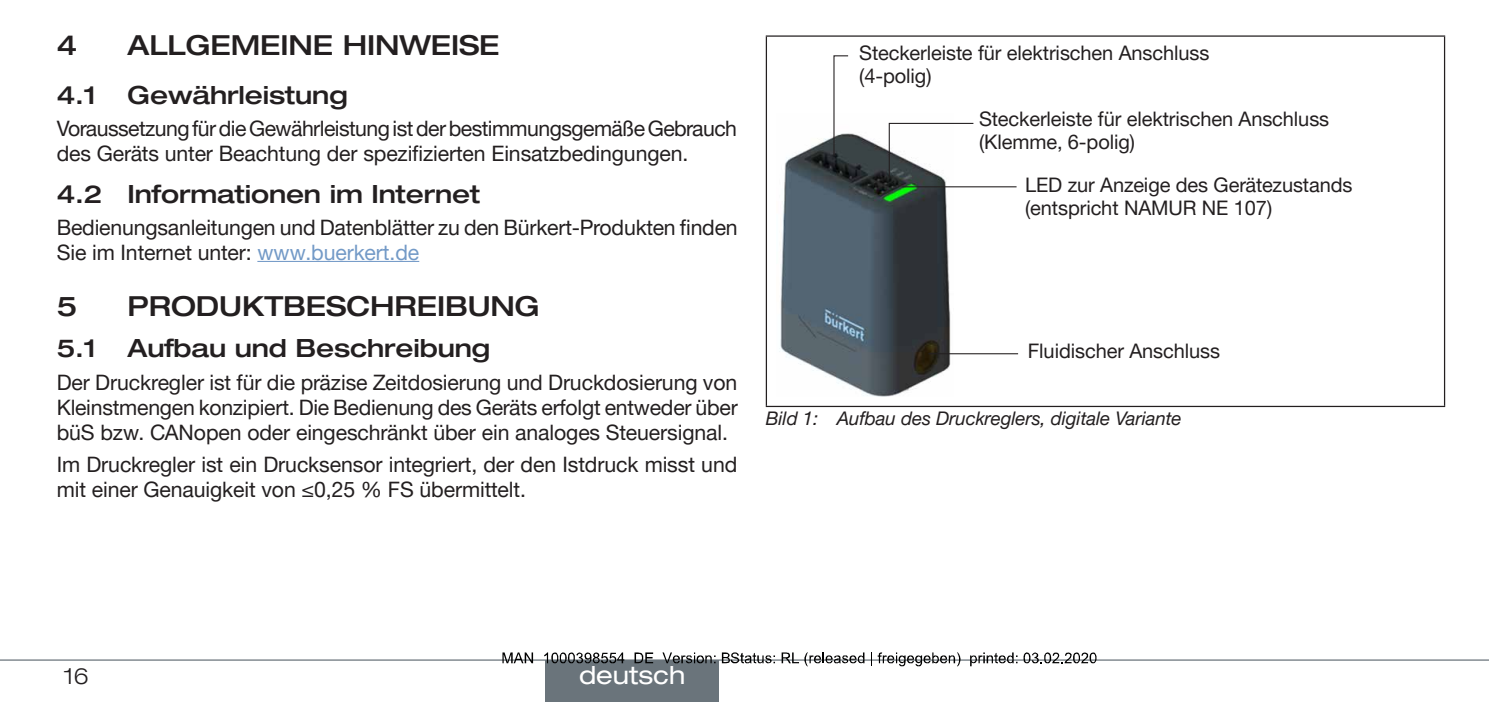
<style>
.page{position:relative;width:1489px;height:702px;background:#fff}
.page>*{position:absolute;margin:0;border:0;box-sizing:border-box;transform-origin:0 0}
.t1{font:500 expanded 27.5px "Helvetica Neue LTW1 G";letter-spacing:-.005em;color:#231f20}
.t2{font:500 expanded 25px "Helvetica Neue LTW1 G";letter-spacing:-.005em;color:#231f20}
.t3{font:expanded 25px "Helvetica Neue LTW1 G";color:#fff}
.t4{font:300 expanded 22.5px "Helvetica Neue LTW1 G";color:#231f20}
.t5{font:21.25px/25px "Helvetica Neue LTW1 G";letter-spacing:-.005em;color:#231f20}
.t6{font:21.25px/25px "Helvetica Neue LTW1 G";letter-spacing:-.025em;color:#231f20}
.t7{font:20px/22.5px "Helvetica Neue LTW1 G";letter-spacing:-.005em;color:#231f20}
.t8{font:italic 18.75px "Helvetica Neue LTW1 G";letter-spacing:-.005em;color:#231f20}
.s1{color:#739ac7}
</style>
<div class="page">
<hr style="left:257px;top:261px;width:162px;height:1px;background:#739ac7">
<hr style="left:765px;top:35px;width:679px;height:2px;background:#231f20">
<hr style="left:765px;top:37px;width:2px;height:369px;background:#231f20">
<hr style="left:1443px;top:37px;width:1px;height:369px;background:#231f20">
<hr style="left:765px;top:406px;width:679px;height:1px;background:#231f20">
<img style="left:779px;top:133px;width:174px;height:263px">
<hr style="left:928px;top:353px;width:90px;height:1px;background:#231f20">
<hr style="left:902px;top:186px;width:114px;height:1px;background:#231f20">
<svg style="left:832px;top:55px;width:17px;height:102px"></svg>
<svg style="left:888px;top:122px;width:86px;height:57px"></svg>
<hr style="left:0;top:659px;width:1488px;height:1px;background:#6a747b">
<div style="left:545px;top:660px;width:174px;height:42px;background:#6a747b"></div>
<svg style="left:502px;top:652px;width:31px;height:11px"></svg>
<svg style="left:544px;top:652px;width:80px;height:11px"></svg>
<svg style="left:634px;top:652px;width:19px;height:11px"></svg>
<svg style="left:662px;top:652px;width:53px;height:11px"></svg>
<svg style="left:722px;top:652px;width:53px;height:11px"></svg>
<svg style="left:781px;top:652px;width:83px;height:14px"></svg>
<svg style="left:871px;top:652px;width:89px;height:14px"></svg>
<svg style="left:970px;top:652px;width:47px;height:14px"></svg>
<svg style="left:1023px;top:652px;width:73px;height:11px"></svg>
<p class="t1" style="left:57px;top:28px;width:22px">4</p>
<p class="t1" style="left:128px;top:28px;width:373px">Allgemeine Hinweise</p>
<p class="t2" style="left:57px;top:79px;width:41px">4.1</p>
<p class="t2" style="left:128px;top:79px;width:222px">Gewährleistung</p>
<p class="t6" style="left:57px;top:116px;width:682px">Voraussetzung für die Gewährleistung ist der bestimmungsgemäße Gebrauch des Geräts unter Beachtung der spezifizierten Einsatzbedingungen.</p>
<p class="t2" style="left:57px;top:178px;width:425px">4.2 Informationen im Internet</p>
<p class="t5" style="left:57px;top:214px;width:682px">Bedienungsanleitungen und Datenblätter zu den Bürkert-Produkten finden<br>Sie im Internet unter: <span class="s1">www.buerkert.de</span></p>
<p class="t1" style="left:57px;top:288px;width:22px">5</p>
<p class="t1" style="left:128px;top:288px;width:414px">Produktbeschreibung</p>
<p class="t2" style="left:57px;top:332px;width:41px">5.1</p>
<p class="t2" style="left:128px;top:332px;width:364px">Aufbau und Beschreibung</p>
<p class="t5" style="left:57px;top:369px;width:682px;text-align:justify">Der Druckregler ist für die präzise Zeitdosierung und Druckdosierung von Kleinstmengen konzipiert. Die Bedienung des Geräts erfolgt entweder über büS bzw. CANopen oder eingeschränkt über ein analoges Steuersignal.</p>
<p class="t5" style="left:57px;top:451px;width:682px">Im Druckregler ist ein Drucksensor integriert, der den Istdruck misst und mit einer Genauigkeit von ≤0,25 % FS übermittelt.</p>
<p class="t7" style="left:859px;top:42px;width:351px">Steckerleiste für elektrischen Anschluss (4-polig)</p>
<p class="t7" style="left:979px;top:108px;width:351px">Steckerleiste für elektrischen Anschluss (Klemme, 6-polig)</p>
<p class="t7" style="left:1025px;top:174px;width:329px">LED zur Anzeige des Gerätezustands (entspricht NAMUR NE 107)</p>
<p class="t7" style="left:1027px;top:340px;width:194px">Fluidischer Anschluss</p>
<p class="t8" style="left:765px;top:407px;width:417px">Bild 1: Aufbau des Druckreglers, digitale Variante</p>
<p class="t4" style="left:64px;top:661px;width:27px">16</p>
<p class="t3" style="left:579px;top:659px;width:108px">deutsch</p>
</div>
